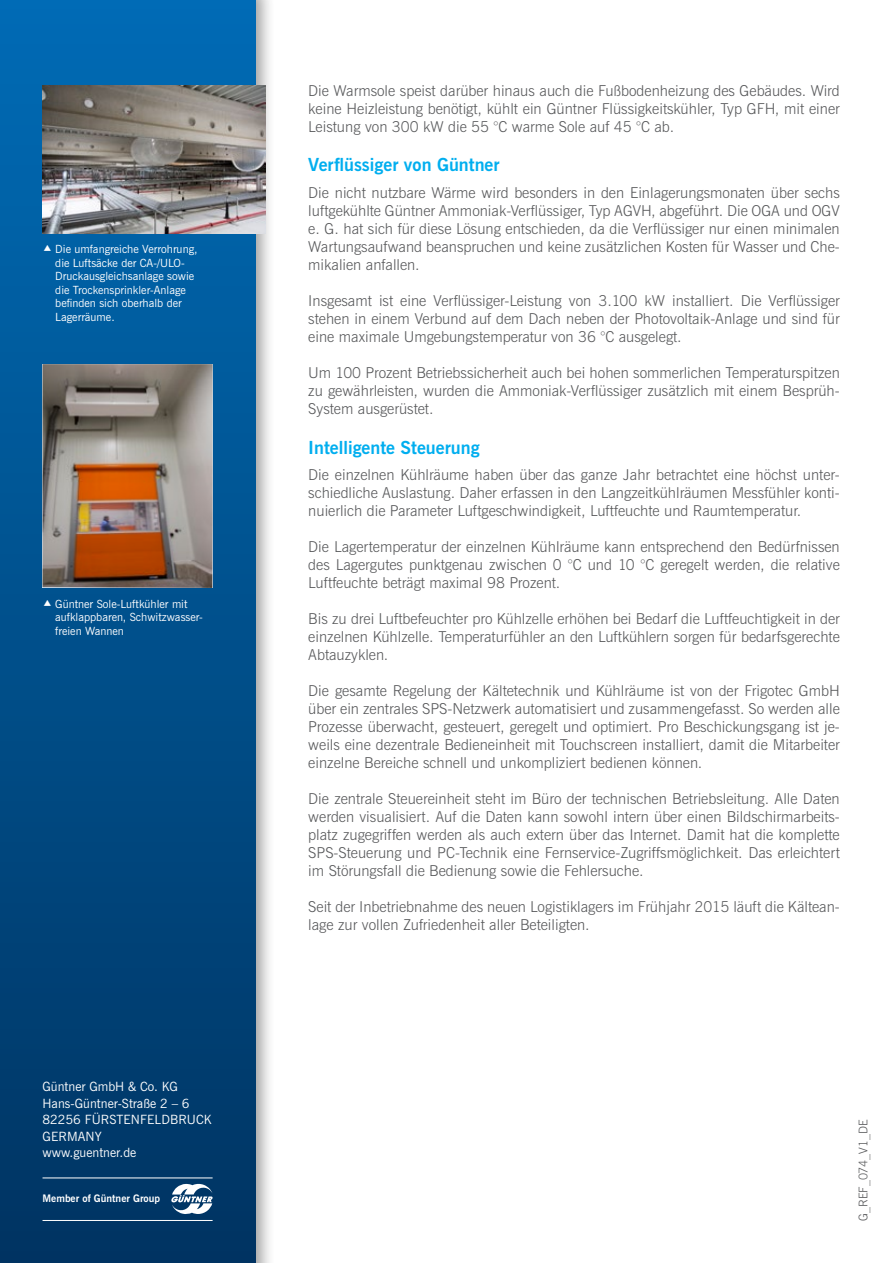
<style>
.page{position:relative;width:893px;height:1263px;background:#fff}
.page>*{position:absolute;margin:0;border:0;box-sizing:border-box;transform-origin:0 0}
.t1{font:700 18px "News Gothic";color:#00aeef}
.t2{font:300 15px/18px "News Gothic L";color:#58595b;text-align:justify}
.t3{font:12.75px/16.5px "News Gothic";color:#fff}
.t4{font:300 12px "News Gothic L";color:#58595b}
.t5{font:11.25px/13.5px "News Gothic";color:#fff}
.t6{font:700 10.35px "News Gothic";color:#fff}
</style>
<div class="page">
<div style="left:0;top:0;width:276px;height:1263px;background:#000;opacity:.38"></div>
<div style="left:0;top:0;width:255px;height:1263px;background:linear-gradient(to bottom,#036cb5,#003463)"></div>
<svg style="left:171px;top:1184px;width:42px;height:30px"></svg>
<hr style="left:43px;top:1220px;width:170px;height:1px;background:#fff">
<hr style="left:43px;top:1177px;width:170px;height:1px;background:#fff">
<img style="left:43px;top:85px;width:223px;height:149px">
<img style="left:43px;top:364px;width:170px;height:224px">
<svg style="left:44px;top:245px;width:7px;height:6px"></svg>
<svg style="left:44px;top:599px;width:7px;height:7px"></svg>
<p class="t5" style="left:55px;top:243px;width:144px">Die umfangreiche Verrohrung, die Luftsäcke der CA-/ULO-<br>Druckausgleichsanlage sowie die Trockensprinkler-Anlage befinden sich oberhalb der<br>Lagerräume.</p>
<p class="t5" style="left:55px;top:597px;width:149px">Güntner Sole-Luftkühler mit aufklappbaren, Schwitzwasser&shy;freien Wannen</p>
<p class="t3" style="left:43px;top:1079px;width:171px">Güntner GmbH &amp; Co. KG<br>Hans-Güntner-Straße 2 – 6<br>82256 FÜRSTENFELDBRUCK<br>GERMANY<br>www.guentner.de</p>
<p class="t6" style="left:43px;top:1192px;width:119px">Member of Güntner Group</p>
<p class="t2" style="left:308px;top:82px;width:533px">Die Warmsole speist darüber hinaus auch die Fußbodenheizung des Gebäudes. Wird keine Heizleistung benötigt, kühlt ein Güntner Flüssigkeitskühler, Typ GFH, mit einer Leistung von 300 kW die 55 °C warme Sole auf 45 °C ab.</p>
<p class="t1" style="left:308px;top:153px;width:193px">Verflüssiger von Güntner</p>
<p class="t2" style="left:308px;top:184px;width:533px">Die nicht nutzbare Wärme wird besonders in den Einlagerungsmonaten über sechs luftgekühlte Güntner Ammoniak-Verflüssiger, Typ AGVH, abgeführt. Die OGA und OGV e. G. hat sich für diese Lösung entschieden, da die Verflüssiger nur einen minimalen Wartungsaufwand beanspruchen und keine zusätzlichen Kosten für Wasser und Che&shy;mikalien anfallen.</p>
<p class="t2" style="left:308px;top:292px;width:533px">Insgesamt ist eine Verflüssiger-Leistung von 3.100 kW installiert. Die Verflüssiger stehen in einem Verbund auf dem Dach neben der Photovoltaik-Anlage und sind für eine maximale Umgebungstemperatur von 36 °C ausgelegt.</p>
<p class="t2" style="left:308px;top:364px;width:533px">Um 100 Prozent Betriebssicherheit auch bei hohen sommerlichen Temperaturspitzen zu gewährleisten, wurden die Ammoniak-Verflüssiger zusätzlich mit einem Besprüh-System ausgerüstet.</p>
<p class="t1" style="left:308px;top:435px;width:173px">Intelligente Steuerung</p>
<p class="t2" style="left:308px;top:466px;width:533px">Die einzelnen Kühlräume haben über das ganze Jahr betrachtet eine höchst unter&shy;schiedliche Auslastung. Daher erfassen in den Langzeitkühlräumen Messfühler konti&shy;nuierlich die Parameter Luftgeschwindigkeit, Luftfeuchte und Raumtemperatur.</p>
<p class="t2" style="left:308px;top:538px;width:533px">Die Lagertemperatur der einzelnen Kühlräume kann entsprechend den Bedürfnissen des Lagergutes punktgenau zwischen 0 °C und 10 °C geregelt werden, die relative Luftfeuchte beträgt maximal 98 Prozent.</p>
<p class="t2" style="left:308px;top:610px;width:533px">Bis zu drei Luftbefeuchter pro Kühlzelle erhöhen bei Bedarf die Luftfeuchtigkeit in der einzelnen Kühlzelle. Temperaturfühler an den Luftkühlern sorgen für bedarfsgerechte Abtauzyklen.</p>
<p class="t2" style="left:308px;top:682px;width:533px">Die gesamte Regelung der Kältetechnik und Kühlräume ist von der Frigotec GmbH über ein zentrales SPS-Netzwerk automatisiert und zusammengefasst. So werden alle Prozesse überwacht, gesteuert, geregelt und optimiert. Pro Beschickungsgang ist je&shy;weils eine dezentrale Bedieneinheit mit Touchscreen installiert, damit die Mitarbeiter einzelne Bereiche schnell und unkompliziert bedienen können.</p>
<p class="t2" style="left:308px;top:790px;width:533px">Die zentrale Steuereinheit steht im Büro der technischen Betriebsleitung. Alle Daten werden visualisiert. Auf die Daten kann sowohl intern über einen Bildschirmarbeits&shy;platz zugegriffen werden als auch extern über das Internet. Damit hat die komplette SPS-Steuerung und PC-Technik eine Fernservice-Zugriffsmöglichkeit. Das erleichtert im Störungsfall die Bedienung sowie die Fehlersuche.</p>
<p class="t2" style="left:308px;top:898px;width:533px">Seit der Inbetriebnahme des neuen Logistiklagers im Frühjahr 2015 läuft die Kältean&shy;lage zur vollen Zufriedenheit aller Beteiligten.</p>
<p class="t4" style="left:856px;top:1221px;width:103px;rotate:-90deg">G_REF_074_V1_DE</p>
</div>
